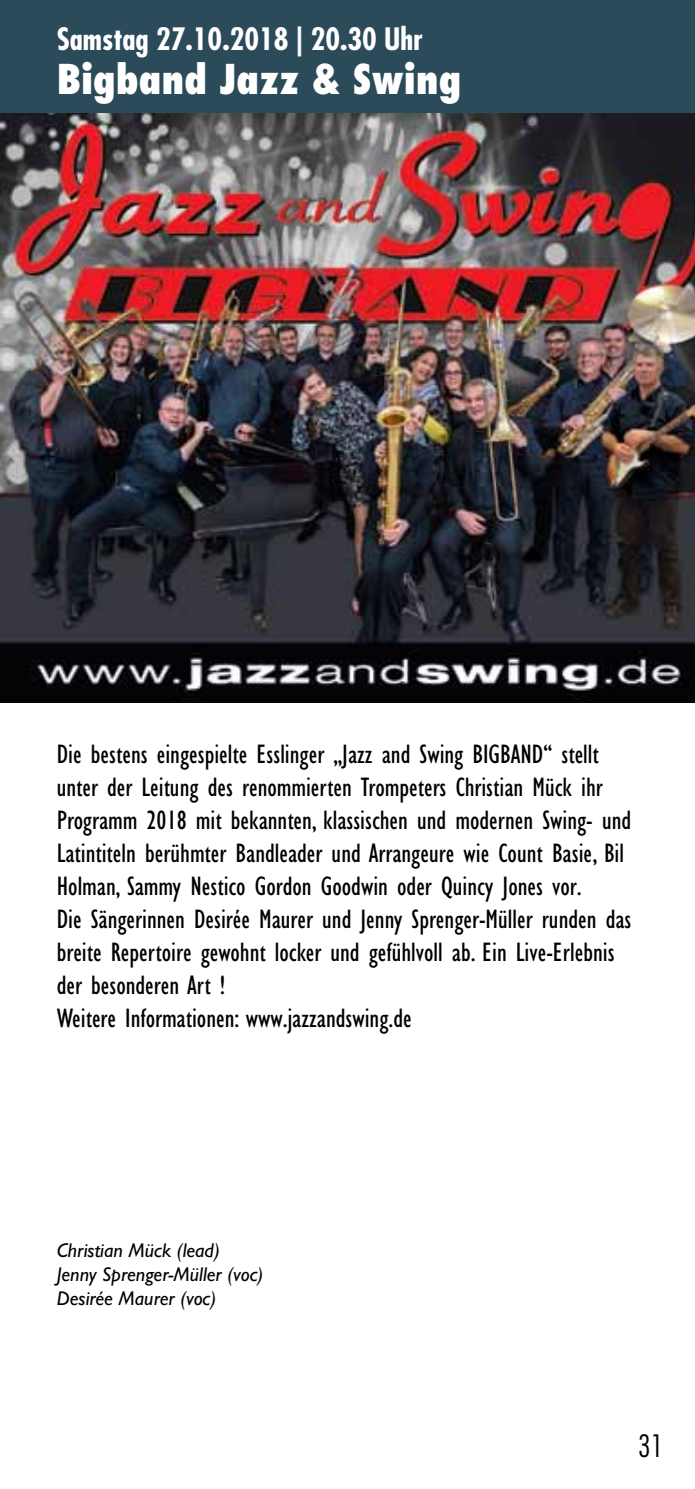
<style>
.page{position:relative;width:695px;height:1489px;background:#fff}
.page>*{position:absolute;margin:0;border:0;box-sizing:border-box;transform-origin:0 0}
.t1{font:800 condensed 40px "Futura Std";color:#fff}
.t2{font:700 condensed 30px "Futura Std";color:#fff}
.t3{font:300 condensed 30px "Futura Std";color:#000}
.t4{font:condensed 27.5px/33px "Gill Sans Std";color:#000}
.t5{font:italic 20px/24px "Gill Sans Std";color:#000}
</style>
<div class="page">
<div style="left:0;top:0;width:694px;height:113px;background:#2b4b5a"></div>
<img style="left:0;top:113px;width:694px;height:589px">
<p class="t2" style="left:57px;top:20px;width:367px">Samstag 27.10.2018 | 20.30 Uhr</p>
<h1 class="t1" style="left:57px;top:54px;width:406px">Bigband Jazz &amp; Swing</h1>
<p class="t4" style="left:57px;top:738px;width:576px">Die bestens eingespielte Esslinger „Jazz and Swing BIGBAND“ stellt unter der Leitung des renommierten Trompeters Christian Mück ihr Programm 2018 mit bekannten, klassischen und modernen Swing- und Latintiteln berühmter Bandleader und Arrangeure wie Count Basie, Bil Holman, Sammy Nestico Gordon Goodwin oder Quincy Jones vor.<br>Die Sängerinnen Desirée Maurer und Jenny Sprenger-Müller runden das breite Repertoire gewohnt locker und gefühlvoll ab. Ein Live-Erlebnis der besonderen Art !<br>Weitere Informationen: www.jazzandswing.de</p>
<p class="t5" style="left:57px;top:1237px;width:208px">Christian Mück (lead)<br>Jenny Sprenger-Müller (voc)<br>Desirée Maurer (voc)</p>
<p class="t3" style="left:638px;top:1427px;width:26px">31</p>
</div>
